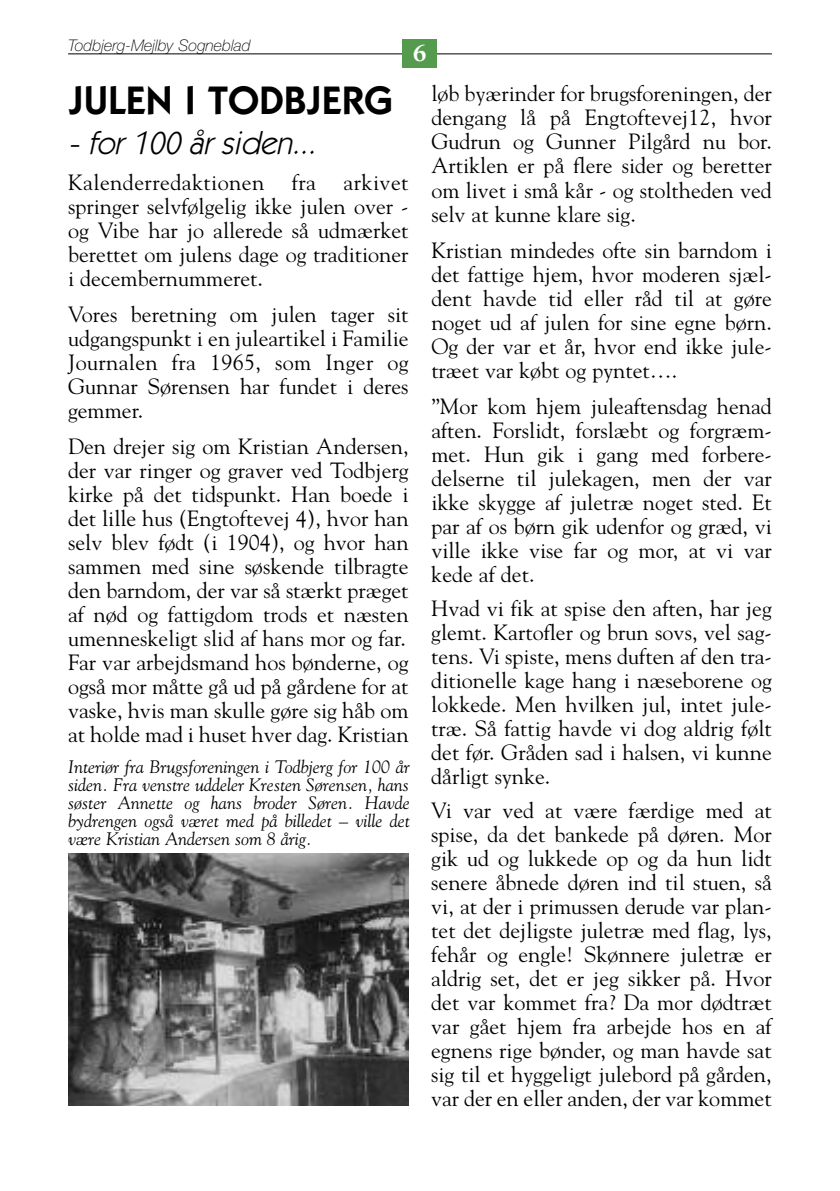
<style>
.page{position:relative;width:840px;height:1191px;background:#fff}
.page>*{position:absolute;margin:0;border:0;box-sizing:border-box;transform-origin:0 0}
.t1{font:600 40px "Itc Kabel";color:#000}
.t2{font:italic 32px "Itc Kabel";color:#000}
.t3{font:800 24px "Goudy";color:#fff}
.t4{font:22px/24px "Goudy";color:#000;text-align:justify}
.t5{font:22px "Goudy";letter-spacing:.02em;color:#000}
.t6{font:italic 18px/18px "Goudy";color:#000;text-align:justify}
.t7{font:italic 100 16px "Helvetica Neue";color:#000}
</style>
<div class="page">
<hr style="left:68px;top:54px;width:703px;height:1px;background:#000">
<div style="left:403px;top:40px;width:34px;height:28px;background:#549b4d"></div>
<img style="left:68px;top:854px;width:340px;height:252px">
<p class="t7" style="left:68px;top:40px;width:184px">Todbjerg-Mejlby Sogneblad</p>
<h1 class="t1" style="left:68px;top:87px;width:326px">JULEN I TODBJERG</h1>
<h2 class="t2" style="left:68px;top:131px;width:255px">- for 100 år siden...</h2>
<p class="t5" style="left:68px;top:170px;width:198px">Kalenderredaktionen</p>
<p class="t4" style="left:292px;top:170px;width:26px">fra</p>
<p class="t3" style="left:413px;top:43px;width:15px">6</p>
<p class="t4" style="left:431px;top:82px;width:342px">løb byærinder for brugsforeningen, der dengang lå på Engtoftevej12, hvor Gudrun og Gunner Pilgård nu bor.<br>Artiklen er på flere sider og beretter om livet i små kår - og stoltheden ved selv at kunne klare sig.</p>
<p class="t4" style="left:431px;top:238px;width:342px">Kristian mindedes ofte sin barndom i det fattige hjem, hvor moderen sjæl&shy;dent havde tid eller råd til at gøre noget ud af julen for sine egne børn.<br>Og der var et år, hvor end ikke jule&shy;træet var købt og pyntet….</p>
<p class="t4" style="left:431px;top:394px;width:342px">”Mor kom hjem juleaftensdag henad aften. Forslidt, forslæbt og forgræm&shy;met. Hun gik i gang med forbere&shy;delserne til julekagen, men der var ikke skygge af juletræ noget sted. Et par af os børn gik udenfor og græd, vi ville ikke vise far og mor, at vi var kede af det.</p>
<p class="t4" style="left:431px;top:596px;width:342px">Hvad vi fik at spise den aften, har jeg glemt. Kartofler og brun sovs, vel sag&shy;tens. Vi spiste, mens duften af den tra&shy;ditionelle kage hang i næseborene og lokkede. Men hvilken jul, intet jule&shy;træ. Så fattig havde vi dog aldrig følt det før. Gråden sad i halsen, vi kunne dårligt synke.</p>
<p class="t4" style="left:431px;top:798px;width:342px">Vi var ved at være færdige med at spise, da det bankede på døren. Mor gik ud og lukkede op og da hun lidt senere åbnede døren ind til stuen, så vi, at der i primussen derude var plan&shy;tet det dejligste juletræ med flag, lys, fehår og engle! Skønnere juletræ er aldrig set, det er jeg sikker på. Hvor det var kommet fra? Da mor dødtræt var gået hjem fra arbejde hos en af egnens rige bønder, og man havde sat sig til et hyggeligt julebord på gården, var der en eller anden, der var kommet</p>
<p class="t4" style="left:68px;top:170px;width:342px;text-indent:275px">arkivet springer selvfølgelig ikke julen over - og Vibe har jo allerede så udmærket berettet om julens dage og traditioner i decembernummeret.</p>
<p class="t4" style="left:68px;top:302px;width:342px">Vores beretning om julen tager sit udgangspunkt i en juleartikel i Familie Journalen fra 1965, som Inger og Gunnar Sørensen har fundet i deres gemmer.</p>
<p class="t4" style="left:68px;top:434px;width:342px;text-align:left">Den drejer sig om Kristian Andersen, der var ringer og graver ved Todbjerg kirke på det tidspunkt. Han boede i det lille hus (Engtoftevej 4), hvor han selv blev født (i 1904), og hvor han sammen med sine søskende tilbragte den barndom, der var så stærkt præget af nød og fattigdom trods et næsten umenneskeligt slid af hans mor og far.<br>Far var arbejdsmand hos bønderne, og også mor måtte gå ud på gårdene for at vaske, hvis man skulle gøre sig håb om at holde mad i huset hver dag. Kristian</p>
<p class="t6" style="left:68px;top:758px;width:343px">Interiør fra Brugsforeningen i Todbjerg for 100 år siden. Fra venstre uddeler Kresten Sørensen, hans søster Annette og hans broder Søren. Havde bydrengen også været med på billedet – ville det være Kristian Andersen som 8 årig.</p>
</div>
